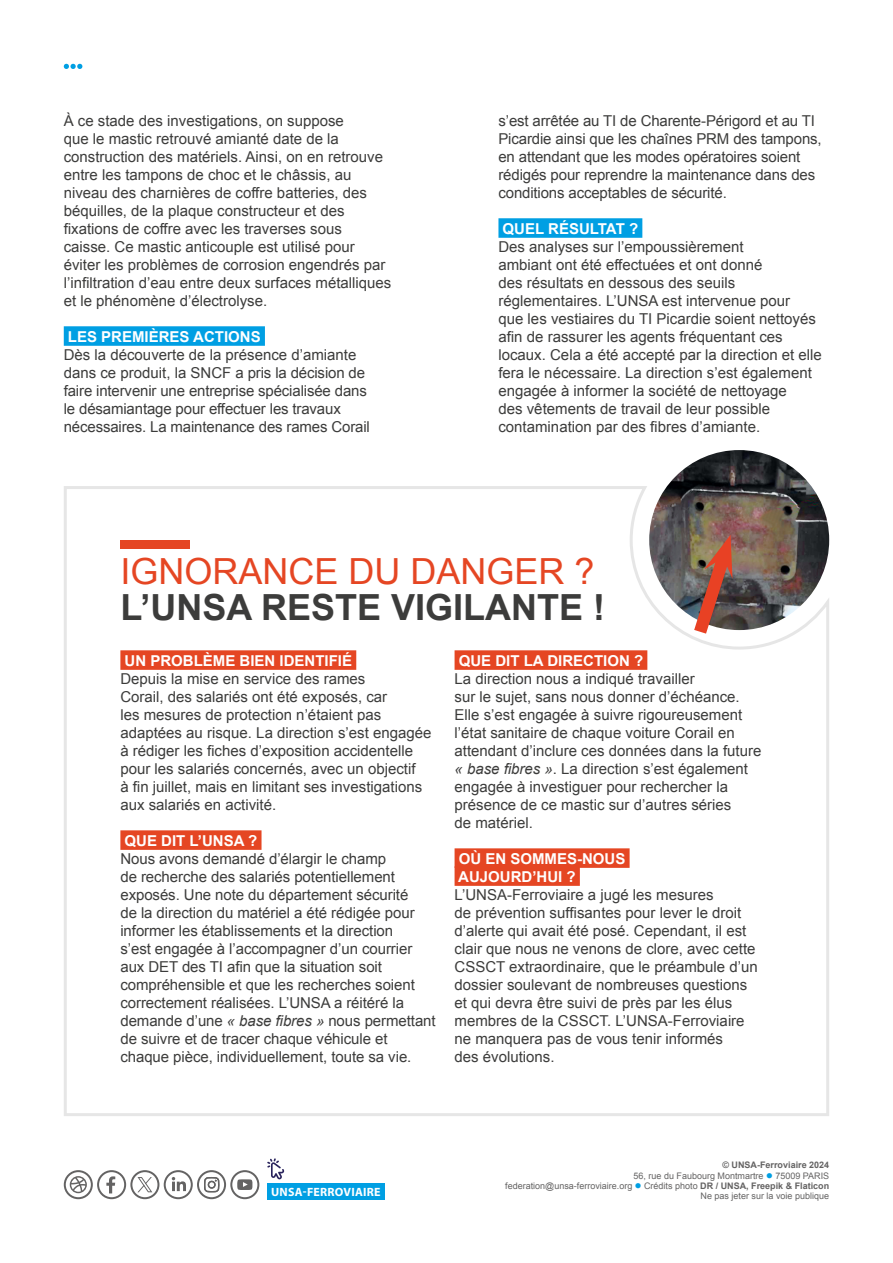
<style>
.page{position:relative;width:893px;height:1263px;background:#fff}
.page>*{position:absolute;margin:0;border:0;box-sizing:border-box;transform-origin:0 0}
.t1{font:700 36px "Arial";color:#3c3c3b}
.t2{font:36px "Arial";color:#e54623}
.t3{font:15px/18px "Arial";color:#3c3c3b}
.t4{font:700 15px/18px "Arial";color:#fff}
.t5{font:700 12px "Myriad Pro";letter-spacing:.02em;color:#fff}
.t6{font:9px/10.4px "Arial";color:#646363;text-align:right}
.s1{font-style:italic}
.s2{font-weight:700}
.s3{color:#009fe3}
</style>
<div class="page">
<div style="left:267px;top:1183px;width:118px;height:16px;background:#009fe3"></div>
<svg style="left:267px;top:1158px;width:17px;height:22px"></svg>
<svg style="left:64px;top:1170px;width:195px;height:29px"></svg>
<svg style="left:64px;top:483px;width:766px;height:633px"></svg>
<div style="left:120px;top:540px;width:70px;height:8px;background:#e54623"></div>
<div style="left:120px;top:650px;width:236px;height:20px;background:#e54623"></div>
<div style="left:120px;top:830px;width:142px;height:20px;background:#e54623"></div>
<div style="left:455px;top:650px;width:192px;height:20px;background:#e54623"></div>
<div style="left:455px;top:848px;width:175px;height:20px;background:#e54623"></div>
<div style="left:455px;top:866px;width:125px;height:20px;background:#e54623"></div>
<svg style="left:64px;top:64px;width:18px;height:5px"></svg>
<div style="left:64px;top:326px;width:201px;height:20px;background:#009fe3"></div>
<div style="left:498px;top:218px;width:144px;height:20px;background:#009fe3"></div>
<img style="left:649px;top:450px;width:180px;height:180px;border-radius:90px">
<img style="left:685px;top:535px;width:54px;height:112px">
<p class="t3" style="left:64px;top:112px;width:329px">À ce stade des investigations, on suppose<br>que le mastic retrouvé amianté date de la construction des matériels. Ainsi, on en retrouve entre les tampons de choc et le châssis, au niveau des charnières de coffre batteries, des béquilles, de la plaque constructeur et des fixations de coffre avec les traverses sous caisse. Ce mastic anticouple est utilisé pour éviter les problèmes de corrosion engendrés par l’infiltration d’eau entre deux surfaces métalliques et le phénomène d’électrolyse.</p>
<p class="t4" style="left:68px;top:328px;width:194px">LES PREMIÈRES ACTIONS</p>
<p class="t3" style="left:64px;top:346px;width:308px">Dès la découverte de la présence d’amiante dans ce produit, la SNCF a pris la décision de faire intervenir une entreprise spécialisée dans le désamiantage pour effectuer les travaux nécessaires. La maintenance des rames Corail</p>
<p class="t3" style="left:498px;top:112px;width:325px">s’est arrêtée au TI de Charente-Périgord et au TI Picardie ainsi que les chaînes PRM des tampons, en attendant que les modes opératoires soient rédigés pour reprendre la maintenance dans des conditions acceptables de sécurité.</p>
<p class="t4" style="left:503px;top:220px;width:137px">QUEL RÉSULTAT ?</p>
<p class="t3" style="left:498px;top:238px;width:325px">Des analyses sur l’empoussièrement<br>ambiant ont été effectuées et ont donné<br>des résultats en dessous des seuils réglementaires. L’UNSA est intervenue pour<br>que les vestiaires du TI Picardie soient nettoyés afin de rassurer les agents fréquentant ces locaux. Cela a été accepté par la direction et elle fera le nécessaire. La direction s’est également engagée à informer la société de nettoyage<br>des vêtements de travail de leur possible contamination par des fibres d’amiante.</p>
<h1 class="t2" style="left:120px;top:548px;width:476px">IGNORANCE DU DANGER ?</h1>
<h1 class="t1" style="left:120px;top:584px;width:486px">L’UNSA RESTE VIGILANTE !</h1>
<p class="t4" style="left:125px;top:652px;width:229px">UN PROBLÈME BIEN IDENTIFIÉ</p>
<p class="t3" style="left:120px;top:670px;width:313px">Depuis la mise en service des rames<br>Corail, des salariés ont été exposés, car<br>les mesures de protection n’étaient pas adaptées au risque. La direction s’est engagée à rédiger les fiches d’exposition accidentelle pour les salariés concernés, avec un objectif<br>à fin juillet, mais en limitant ses investigations aux salariés en activité.</p>
<p class="t4" style="left:125px;top:832px;width:134px">QUE DIT L’UNSA ?</p>
<p class="t3" style="left:120px;top:850px;width:317px">Nous avons demandé d’élargir le champ<br>de recherche des salariés potentiellement exposés. Une note du département sécurité<br>de la direction du matériel a été rédigée pour informer les établissements et la direction<br>s’est engagée à l’accompagner d’un courrier aux DET des TI afin que la situation soit compréhensible et que les recherches soient correctement réalisées. L’UNSA a réitéré la demande d’une <span class="s1">« base fibres »</span> nous permettant de suivre et de tracer chaque véhicule et chaque pièce, individuellement, toute sa vie.</p>
<p class="t4" style="left:459px;top:652px;width:186px">QUE DIT LA DIRECTION ?</p>
<p class="t3" style="left:455px;top:670px;width:308px">La direction nous a indiqué travailler<br>sur le sujet, sans nous donner d’échéance.<br>Elle s’est engagée à suivre rigoureusement l’état sanitaire de chaque voiture Corail en attendant d’inclure ces données dans la future <span class="s1">« base fibres »</span>. La direction s’est également engagée à investiguer pour rechercher la présence de ce mastic sur d’autres séries<br>de matériel.</p>
<p class="t4" style="left:458px;top:850px;width:169px">OÙ EN SOMMES-NOUS<br>AUJOURD’HUI ?</p>
<p class="t3" style="left:455px;top:886px;width:305px">L’UNSA-Ferroviaire a jugé les mesures<br>de prévention suffisantes pour lever le droit d’alerte qui avait été posé. Cependant, il est clair que nous ne venons de clore, avec cette CSSCT extraordinaire, que le préambule d’un dossier soulevant de nombreuses questions et qui devra être suivi de près par les élus membres de la CSSCT. L’UNSA-Ferroviaire ne manquera pas de vous tenir informés<br>des évolutions.</p>
<p class="t5" style="left:271px;top:1184px;width:111px">UNSA-FERROVIAIRE</p>
<p class="t6" style="left:505px;top:1160px;width:325px"><span class="s2">© UNSA-Ferroviaire 2024<br></span>56, rue du Faubourg Montmartre <span class="s3">●</span> 75009 PARIS federation@unsa-ferroviaire.org <span class="s3">●</span> Crédits photo <span class="s2">DR / UNSA, Freepik &amp; Flaticon </span>Ne pas jeter sur la voie publique</p>
</div>
